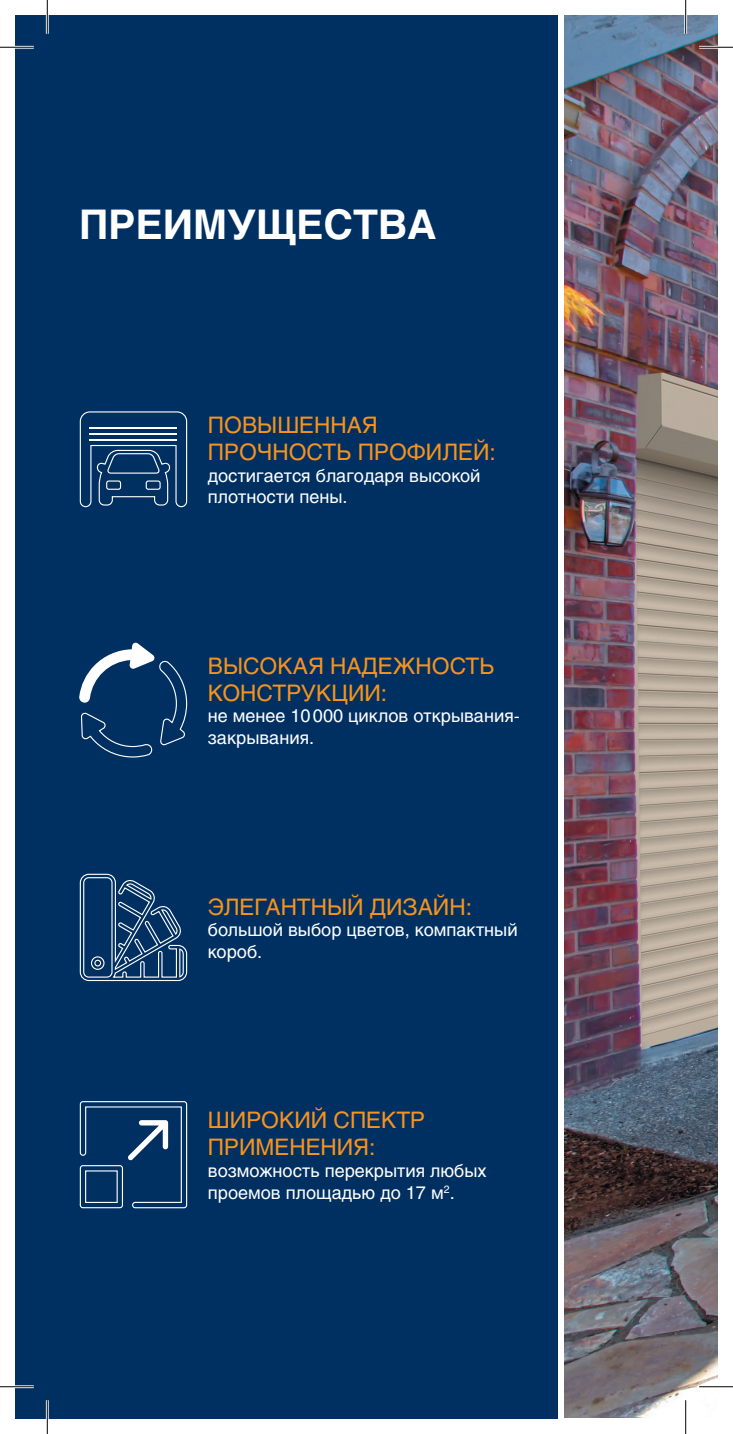
<style>
.page{position:relative;width:733px;height:1434px;background:#fff}
.page>*{position:absolute;margin:0;border:0;box-sizing:border-box;transform-origin:0 0}
.t1{font:700 40.5px "Helios";color:#fff}
.t2{font:22.5px/27px "Helios";color:#f7931d}
.t3{font:18px/21.6px "Helios";color:#fff}
</style>
<div class="page">
<div style="left:15px;top:15px;width:542px;height:1404px;background:#003062"></div>
<svg style="left:79px;top:411px;width:109px;height:97px"></svg>
<hr style="left:90px;top:433px;width:87px;height:2px;background:#fff">
<hr style="left:90px;top:427px;width:87px;height:1px;background:#fff">
<hr style="left:90px;top:439px;width:87px;height:2px;background:#fff">
<svg style="left:79px;top:873px;width:109px;height:109px"></svg>
<svg style="left:79px;top:642px;width:109px;height:116px"></svg>
<svg style="left:79px;top:1101px;width:109px;height:108px"></svg>
<img style="left:564px;top:15px;width:153px;height:1402px">
<hr style="left:0;top:46px;width:34px;height:3px;background:#fff">
<hr style="left:699px;top:46px;width:33px;height:3px;background:#fff">
<hr style="left:0;top:1385px;width:34px;height:3px;background:#fff">
<hr style="left:699px;top:1385px;width:33px;height:3px;background:#fff">
<hr style="left:46px;top:0;width:3px;height:34px;background:#fff">
<hr style="left:46px;top:1400px;width:3px;height:34px;background:#fff">
<hr style="left:684px;top:0;width:2px;height:34px;background:#fff">
<hr style="left:684px;top:1400px;width:2px;height:34px;background:#fff">
<hr style="left:0;top:47px;width:34px;height:1px;background:#000">
<hr style="left:699px;top:47px;width:33px;height:1px;background:#000">
<hr style="left:0;top:1386px;width:34px;height:1px;background:#000">
<hr style="left:699px;top:1386px;width:33px;height:1px;background:#000">
<hr style="left:47px;top:0;width:1px;height:34px;background:#000">
<hr style="left:47px;top:1400px;width:1px;height:34px;background:#000">
<hr style="left:685px;top:0;width:1px;height:34px;background:#000">
<hr style="left:685px;top:1400px;width:1px;height:34px;background:#000">
<h1 class="t1" style="left:79px;top:201px;width:359px">ПРЕИМУЩЕСТВА</h1>
<p class="t2" style="left:208px;top:411px;width:289px">ПОВЫШЕННАЯ<br>ПРОЧНОСТЬ ПРОФИЛЕЙ:</p>
<p class="t3" style="left:208px;top:464px;width:274px">достигается благодаря высокой плотности пены.</p>
<p class="t2" style="left:208px;top:652px;width:288px">ВЫСОКАЯ НАДЕЖНОСТЬ<br>КОНСТРУКЦИИ:</p>
<p class="t3" style="left:208px;top:705px;width:313px">не менее 10000 циклов открывания&shy;закрывания.</p>
<p class="t2" style="left:208px;top:893px;width:265px">ЭЛЕГАНТНЫЙ ДИЗАЙН:</p>
<p class="t3" style="left:208px;top:919px;width:311px">большой выбор цветов, компактный короб.</p>
<p class="t2" style="left:208px;top:1107px;width:219px">ШИРОКИЙ СПЕКТР<br>ПРИМЕНЕНИЯ:</p>
<p class="t3" style="left:208px;top:1160px;width:280px">возможность перекрытия любых проемов площадью до 17 м<sup>2</sup>.</p>
</div>
